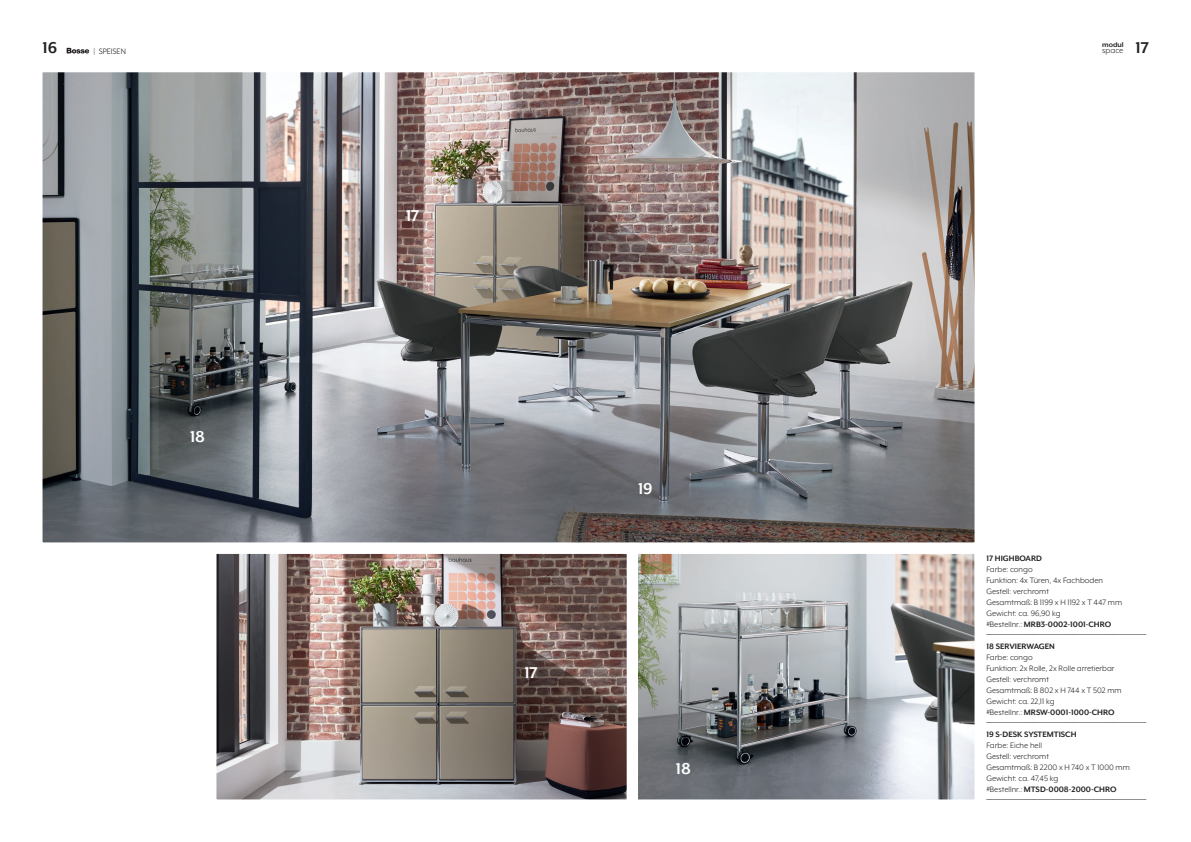
<style>
.page{position:relative;width:1191px;height:842px;background:#fff}
.page>*{position:absolute;margin:0;border:0;box-sizing:border-box;transform-origin:0 0}
.t1{font:700 18px "Mr Eaves XL Mod OT";letter-spacing:-.015em;color:#fff}
.t2{font:700 18px "Mr Eaves XL Mod OT";color:#231f20}
.t3{font:9px/11px "Mr Eaves XL Mod OT";color:#231f20}
.t4{font:9px/12px "Mr Eaves XL Mod OT";color:#231f20}
.t5{font:700 9px "Mr Eaves XL Mod OT";color:#231f20}
.t6{font:700 8px "Mr Eaves XL Mod OT";color:#231f20}
.s1{font-weight:700}
</style>
<div class="page">
<svg style="left:67px;top:48px;width:22px;height:6px"></svg>
<img style="left:643px;top:559px;width:331px;height:240px">
<img style="left:216px;top:559px;width:427px;height:241px">
<img style="left:42px;top:72px;width:933px;height:487px">
<h1 class="t2" style="left:43px;top:38px;width:16px">16</h1>
<h1 class="t2" style="left:1135px;top:38px;width:15px">17</h1>
<p class="t6" style="left:1102px;top:41px;width:23px">modul</p>
<p class="t3" style="left:94px;top:45px;width:34px">| SPEISEN</p>
<p class="t3" style="left:1102px;top:45px;width:23px">space</p>
<p class="t1" style="left:190px;top:427px;width:16px">18</p>
<p class="t1" style="left:406px;top:206px;width:15px">17</p>
<p class="t1" style="left:524px;top:663px;width:15px">17</p>
<p class="t1" style="left:638px;top:479px;width:16px">19</p>
<p class="t1" style="left:676px;top:758px;width:16px">18</p>
<p class="t5" style="left:986px;top:553px;width:57px">17 HIGHBOARD</p>
<p class="t3" style="left:986px;top:564px;width:48px">Farbe: congo</p>
<p class="t3" style="left:986px;top:575px;width:118px">Funktion: 4x Türen, 4x Fachboden</p>
<p class="t3" style="left:986px;top:586px;width:64px">Gestell: verchromt</p>
<p class="t3" style="left:986px;top:597px;width:137px">Gesamtmaß: B 1199 x H 1192 x T 447 mm</p>
<p class="t3" style="left:986px;top:608px;width:126px">Gewicht: ca. 96,90 kg<br>#Bestellnr.: <span class="s1">MRB3-0002-1001-CHRO</span></p>
<p class="t4" style="left:986px;top:628px;width:161px">––––––––––––––––––––––––––––––––––––––––––––<br><span class="s1">18 SERVIERWAGEN</span></p>
<p class="t3" style="left:986px;top:652px;width:48px">Farbe: congo</p>
<p class="t3" style="left:986px;top:663px;width:130px">Funktion: 2x Rolle, 2x Rolle arretierbar</p>
<p class="t3" style="left:986px;top:674px;width:64px">Gestell: verchromt</p>
<p class="t3" style="left:986px;top:685px;width:137px">Gesamtmaß: B 802 x H 744 x T 502 mm</p>
<p class="t3" style="left:986px;top:696px;width:130px">Gewicht: ca. 22,11 kg<br>#Bestellnr.: <span class="s1">MRSW-0001-1000-CHRO</span></p>
<p class="t4" style="left:986px;top:716px;width:161px">––––––––––––––––––––––––––––––––––––––––––––</p>
<p class="t5" style="left:986px;top:729px;width:92px">19 S-DESK SYSTEMTISCH</p>
<p class="t3" style="left:986px;top:740px;width:57px">Farbe: Eiche hell</p>
<p class="t3" style="left:986px;top:751px;width:64px">Gestell: verchromt</p>
<p class="t3" style="left:986px;top:762px;width:145px">Gesamtmaß: B 2200 x H 740 x T 1000 mm</p>
<p class="t3" style="left:986px;top:773px;width:132px">Gewicht: ca. 47,45 kg<br>#Bestellnr.: <span class="s1">MTSD-0008-2000-CHRO</span></p>
<p class="t4" style="left:986px;top:793px;width:161px">––––––––––––––––––––––––––––––––––––––––––––</p>
</div>
